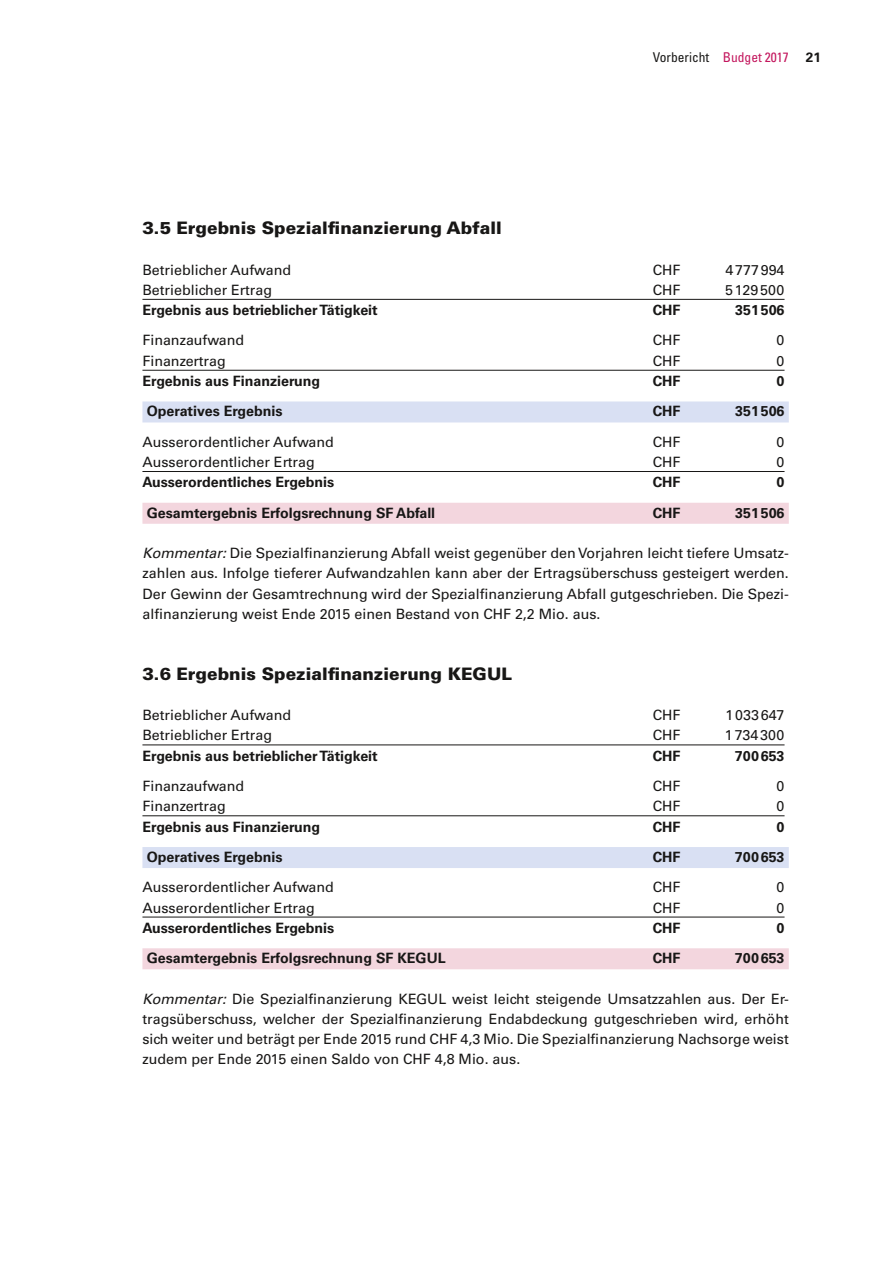
<style>
.page{position:relative;width:893px;height:1263px;background:#fff}
.page>*{position:absolute;margin:0;border:0;box-sizing:border-box;transform-origin:0 0}
.t1{font:900 17.25px "Univers LT";color:#181716}
.t2{font:14.25px/20.2px "Univers LT";color:#181716;text-align:justify}
.t3{font:700 14.25px "Univers LT";color:#181716}
.t4{font:14.25px "Univers LT";letter-spacing:.02em;color:#181716}
.t5{font:condensed 13.5px "Univers LT";color:#181716}
.t6{font:700 13.5px "Univers LT";color:#181716}
.s1{color:#c3165d}
.s2{font-style:italic}
</style>
<div class="page">
<hr style="left:142px;top:299px;width:642px;height:1px;background:#181716">
<hr style="left:142px;top:370px;width:642px;height:1px;background:#181716">
<div style="left:142px;top:401px;width:647px;height:21px;background:#d9e0f3"></div>
<hr style="left:142px;top:471px;width:642px;height:1px;background:#181716">
<div style="left:142px;top:503px;width:647px;height:21px;background:#f3d6de"></div>
<hr style="left:142px;top:744px;width:642px;height:1px;background:#181716">
<hr style="left:142px;top:815px;width:642px;height:1px;background:#181716">
<div style="left:142px;top:847px;width:647px;height:21px;background:#d9e0f3"></div>
<hr style="left:142px;top:917px;width:642px;height:1px;background:#181716">
<div style="left:142px;top:948px;width:647px;height:21px;background:#f3d6de"></div>
<p class="t5" style="left:653px;top:48px;width:137px">Vorbericht <span class="s1">Budget 2017</span></p>
<p class="t6" style="left:806px;top:49px;width:17px">21</p>
<p class="t1" style="left:142px;top:217px;width:361px">3.5 Ergebnis Spezialfinanzierung Abfall</p>
<p class="t2" style="left:142px;top:259px;width:150px">Betrieblicher Aufwand</p>
<p class="t2" style="left:653px;top:259px;width:29px">CHF</p>
<p class="t2" style="left:725px;top:259px;width:61px">4777994</p>
<p class="t2" style="left:142px;top:280px;width:131px">Betrieblicher Ertrag</p>
<p class="t2" style="left:653px;top:280px;width:29px">CHF</p>
<p class="t4" style="left:725px;top:281px;width:61px">5129500</p>
<p class="t3" style="left:142px;top:302px;width:237px">Ergebnis aus betrieblicher Tätigkeit</p>
<p class="t3" style="left:653px;top:302px;width:29px">CHF</p>
<p class="t3" style="left:735px;top:302px;width:51px">351506</p>
<p class="t2" style="left:142px;top:330px;width:103px">Finanzaufwand</p>
<p class="t2" style="left:653px;top:330px;width:29px">CHF</p>
<p class="t2" style="left:777px;top:330px;width:9px">0</p>
<p class="t2" style="left:142px;top:351px;width:85px">Finanzertrag</p>
<p class="t2" style="left:653px;top:351px;width:29px">CHF</p>
<p class="t2" style="left:777px;top:351px;width:9px">0</p>
<p class="t3" style="left:142px;top:373px;width:179px">Ergebnis aus Finanzierung</p>
<p class="t3" style="left:653px;top:373px;width:29px">CHF</p>
<p class="t3" style="left:777px;top:373px;width:9px">0</p>
<p class="t3" style="left:147px;top:403px;width:137px">Operatives Ergebnis</p>
<p class="t3" style="left:653px;top:403px;width:29px">CHF</p>
<p class="t3" style="left:735px;top:403px;width:51px">351506</p>
<p class="t2" style="left:142px;top:432px;width:193px">Ausserordentlicher Aufwand</p>
<p class="t2" style="left:653px;top:432px;width:29px">CHF</p>
<p class="t2" style="left:777px;top:432px;width:9px">0</p>
<p class="t2" style="left:142px;top:452px;width:174px">Ausserordentlicher Ertrag</p>
<p class="t2" style="left:653px;top:452px;width:29px">CHF</p>
<p class="t2" style="left:777px;top:452px;width:9px">0</p>
<p class="t3" style="left:142px;top:474px;width:193px">Ausserordentliches Ergebnis</p>
<p class="t3" style="left:653px;top:474px;width:29px">CHF</p>
<p class="t3" style="left:777px;top:474px;width:9px">0</p>
<p class="t3" style="left:147px;top:504px;width:290px">Gesamtergebnis Erfolgsrechnung SF Abfall</p>
<p class="t3" style="left:653px;top:504px;width:29px">CHF</p>
<p class="t3" style="left:735px;top:504px;width:51px">351506</p>
<p class="t2" style="left:142px;top:543px;width:648px"><span class="s2">Kommentar:</span> Die Spezialfinanzierung Abfall weist gegenüber den Vorjahren leicht tiefere Umsatz&shy;zahlen aus. Infolge tieferer Aufwandzahlen kann aber der Ertragsüberschuss gesteigert werden.<br>Der Gewinn der Gesamtrechnung wird der Spezialfinanzierung Abfall gutgeschrieben. Die Spezi&shy;alfinanzierung weist Ende 2015 einen Bestand von CHF 2,2 Mio. aus.</p>
<p class="t1" style="left:142px;top:663px;width:371px">3.6 Ergebnis Spezialfinanzierung KEGUL</p>
<p class="t2" style="left:142px;top:705px;width:150px">Betrieblicher Aufwand</p>
<p class="t2" style="left:653px;top:705px;width:29px">CHF</p>
<p class="t2" style="left:725px;top:705px;width:61px">1033647</p>
<p class="t2" style="left:142px;top:725px;width:131px">Betrieblicher Ertrag</p>
<p class="t2" style="left:653px;top:725px;width:29px">CHF</p>
<p class="t4" style="left:725px;top:727px;width:61px">1734300</p>
<p class="t3" style="left:142px;top:747px;width:237px">Ergebnis aus betrieblicher Tätigkeit</p>
<p class="t3" style="left:653px;top:747px;width:29px">CHF</p>
<p class="t3" style="left:735px;top:747px;width:51px">700653</p>
<p class="t2" style="left:142px;top:776px;width:103px">Finanzaufwand</p>
<p class="t2" style="left:653px;top:776px;width:29px">CHF</p>
<p class="t2" style="left:777px;top:776px;width:9px">0</p>
<p class="t2" style="left:142px;top:796px;width:85px">Finanzertrag</p>
<p class="t2" style="left:653px;top:796px;width:29px">CHF</p>
<p class="t2" style="left:777px;top:796px;width:9px">0</p>
<p class="t3" style="left:142px;top:818px;width:179px">Ergebnis aus Finanzierung</p>
<p class="t3" style="left:653px;top:818px;width:29px">CHF</p>
<p class="t3" style="left:777px;top:818px;width:9px">0</p>
<p class="t3" style="left:147px;top:848px;width:137px">Operatives Ergebnis</p>
<p class="t3" style="left:653px;top:848px;width:29px">CHF</p>
<p class="t3" style="left:735px;top:848px;width:51px">700653</p>
<p class="t2" style="left:142px;top:877px;width:193px">Ausserordentlicher Aufwand</p>
<p class="t2" style="left:653px;top:877px;width:29px">CHF</p>
<p class="t2" style="left:777px;top:877px;width:9px">0</p>
<p class="t2" style="left:142px;top:897px;width:174px">Ausserordentlicher Ertrag</p>
<p class="t2" style="left:653px;top:897px;width:29px">CHF</p>
<p class="t2" style="left:777px;top:897px;width:9px">0</p>
<p class="t3" style="left:142px;top:919px;width:193px">Ausserordentliches Ergebnis</p>
<p class="t3" style="left:653px;top:919px;width:29px">CHF</p>
<p class="t3" style="left:777px;top:919px;width:9px">0</p>
<p class="t3" style="left:147px;top:950px;width:300px">Gesamtergebnis Erfolgsrechnung SF KEGUL</p>
<p class="t3" style="left:653px;top:950px;width:29px">CHF</p>
<p class="t3" style="left:735px;top:950px;width:51px">700653</p>
<p class="t2" style="left:142px;top:988px;width:648px"><span class="s2">Kommentar:</span> Die Spezialfinanzierung KEGUL weist leicht steigende Umsatzzahlen aus. Der Er&shy;tragsüberschuss, welcher der Spezialfinanzierung Endabdeckung gutgeschrieben wird, erhöht sich weiter und beträgt per Ende 2015 rund CHF 4,3 Mio. Die Spezialfinanzierung Nachsorge weist zudem per Ende 2015 einen Saldo von CHF 4,8 Mio. aus.</p>
</div>
